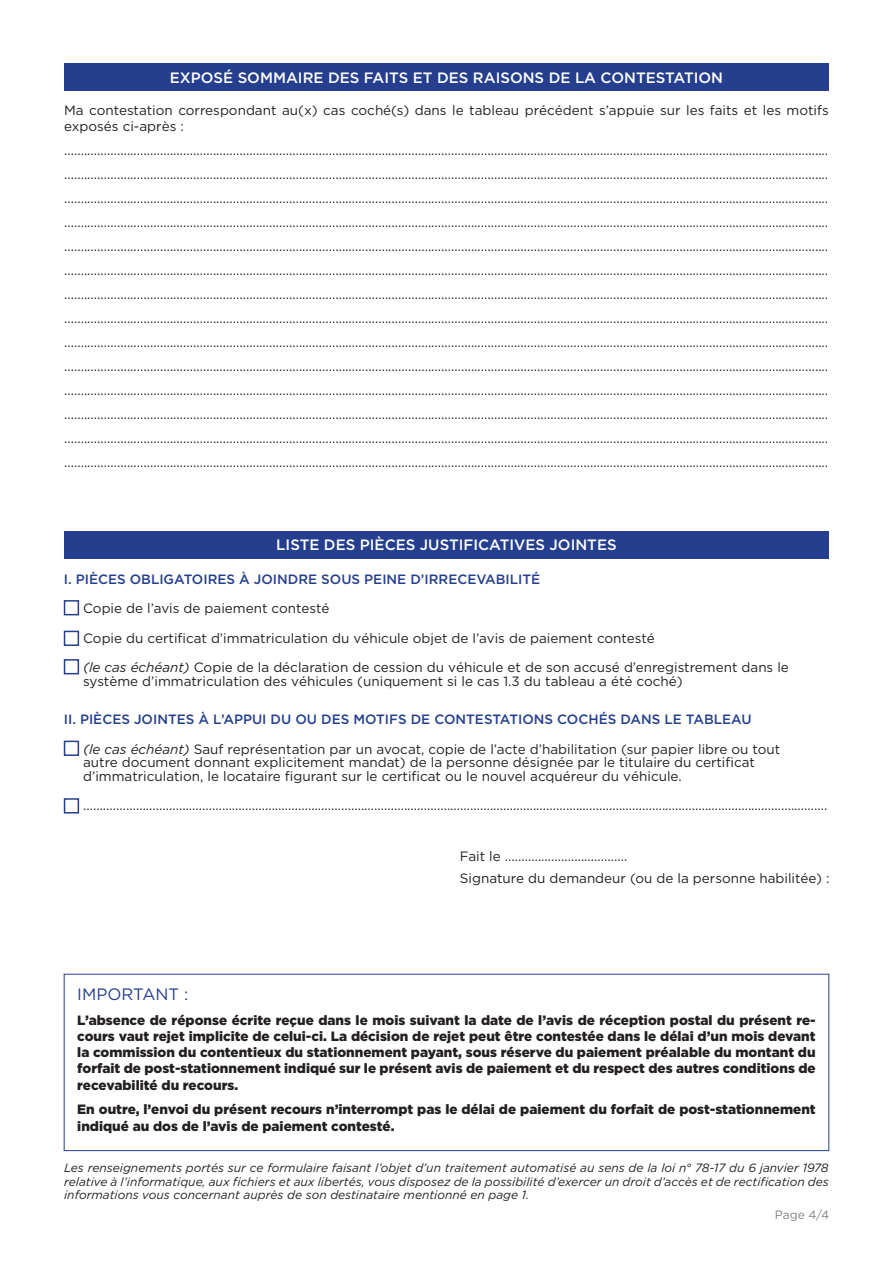
<style>
.page{position:relative;width:893px;height:1263px;background:#fff}
.page>*{position:absolute;margin:0;border:0;box-sizing:border-box;transform-origin:0 0}
.t1{font:16.5px "Gotham HTF";color:#253f8e}
.t2{font:500 15px "Gotham HTF";color:#fff}
.t3{font:13.5px/24px "Gotham HTF";color:#231f20}
.t4{font:900 13.5px/16.2px "Gotham HTF";color:#231f20;text-align:justify}
.t5{font:500 13.5px "Gotham HTF";color:#253f8e}
.t6{font:italic 12px/13.5px "Gotham HTF";color:#231f20;text-align:justify}
.t7{font:12px "Gotham HTF";color:#808285}
.s1{font-style:italic}
.s2{font-weight:500;color:#253f8e}
</style>
<div class="page">
<div style="left:64px;top:531px;width:764px;height:28px;background:#253f8e"></div>
<div style="left:64px;top:64px;width:764px;height:27px;background:#253f8e"></div>
<div style="left:64px;top:600px;width:15px;height:15px;border:2px solid #253f8e"></div>
<div style="left:64px;top:631px;width:15px;height:15px;border:2px solid #253f8e"></div>
<div style="left:64px;top:659px;width:15px;height:15px;border:2px solid #253f8e"></div>
<div style="left:64px;top:741px;width:15px;height:15px;border:2px solid #253f8e"></div>
<div style="left:64px;top:798px;width:15px;height:15px;border:2px solid #253f8e"></div>
<div style="left:64px;top:974px;width:765px;height:177px;border:1px solid #253f8e"></div>
<p class="t2" style="left:170px;top:69px;width:555px">EXPOSÉ SOMMAIRE DES FAITS ET DES RAISONS DE LA CONTESTATION</p>
<p class="t3" style="left:64px;top:102px;width:766px;line-height:16.2px">Ma contestation correspondant au(x) cas coché(s) dans le tableau précédent s’appuie sur les faits et les motifs exposés ci-après :</p>
<p class="t3" style="left:64px;top:138px;width:766px;text-align:justify">....................................................................................................................................................................................................................................... ....................................................................................................................................................................................................................................... ....................................................................................................................................................................................................................................... ....................................................................................................................................................................................................................................... ....................................................................................................................................................................................................................................... ....................................................................................................................................................................................................................................... ....................................................................................................................................................................................................................................... ....................................................................................................................................................................................................................................... ....................................................................................................................................................................................................................................... ....................................................................................................................................................................................................................................... ....................................................................................................................................................................................................................................... ....................................................................................................................................................................................................................................... ....................................................................................................................................................................................................................................... .......................................................................................................................................................................................................................................</p>
<p class="t2" style="left:276px;top:537px;width:342px">LISTE DES PIÈCES JUSTIFICATIVES JOINTES</p>
<p class="t5" style="left:64px;top:571px;width:478px">I. PIÈCES OBLIGATOIRES À JOINDRE SOUS PEINE D’IRRECEVABILITÉ</p>
<p class="t3" style="left:83px;top:593px;width:707px;line-height:29.5px">Copie de l’avis de paiement contesté<br>Copie du certificat d’immatriculation du véhicule objet de l’avis de paiement contesté<br><span class="s1">(le cas échéant)</span> Copie de la déclaration de cession du véhicule et de son accusé d’enregistrement dans le</p>
<p class="t3" style="left:83px;top:669px;width:601px">système d’immatriculation des véhicules (uniquement si le cas 1.3 du tableau a été coché)</p>
<p class="t3" style="left:83px;top:704px;width:699px;line-height:29.5px;text-indent:-19px"><span class="s2">II. PIÈCES JOINTES À L’APPUI DU OU DES MOTIFS DE CONTESTATIONS COCHÉS DANS LE TABLEAU<br></span><span class="s1">(le cas échéant)</span> Sauf représentation par un avocat, copie de l’acte d’habilitation (sur papier libre ou tout</p>
<p class="t3" style="left:83px;top:756px;width:673px;line-height:13.5px">autre document donnant explicitement mandat) de la personne désignée par le titulaire du certificat d’immatriculation, le locataire figurant sur le certificat ou le nouvel acquéreur du véhicule.</p>
<p class="t3" style="left:83px;top:793px;width:746px">.................................................................................................................................................................................................................................</p>
<p class="t3" style="left:460px;top:845px;width:371px;line-height:22px">Fait le .....................................<br>Signature du demandeur (ou de la personne habilitée) :</p>
<p class="t1" style="left:77px;top:985px;width:113px">IMPORTANT :</p>
<p class="t4" style="left:77px;top:1012px;width:740px">L’absence de réponse écrite reçue dans le mois suivant la date de l’avis de réception postal du présent re&shy;cours vaut rejet implicite de celui-ci. La décision de rejet peut être contestée dans le délai d’un mois devant la commission du contentieux du stationnement payant, sous réserve du paiement préalable du montant du forfait de post-stationnement indiqué sur le présent avis de paiement et du respect des autres conditions de recevabilité du recours.</p>
<p class="t4" style="left:77px;top:1101px;width:740px">En outre, l’envoi du présent recours n’interrompt pas le délai de paiement du forfait de post-stationnement indiqué au dos de l’avis de paiement contesté.</p>
<p class="t6" style="left:64px;top:1161px;width:766px">Les renseignements portés sur ce formulaire faisant l’objet d’un traitement automatisé au sens de la loi n° 78-17 du 6 janvier 1978 relative à l’informatique, aux fichiers et aux libertés, vous disposez de la possibilité d’exercer un droit d’accès et de rectification des informations vous concernant auprès de son destinataire mentionné en page 1.</p>
<p class="t7" style="left:775px;top:1208px;width:56px">Page 4/4</p>
</div>
